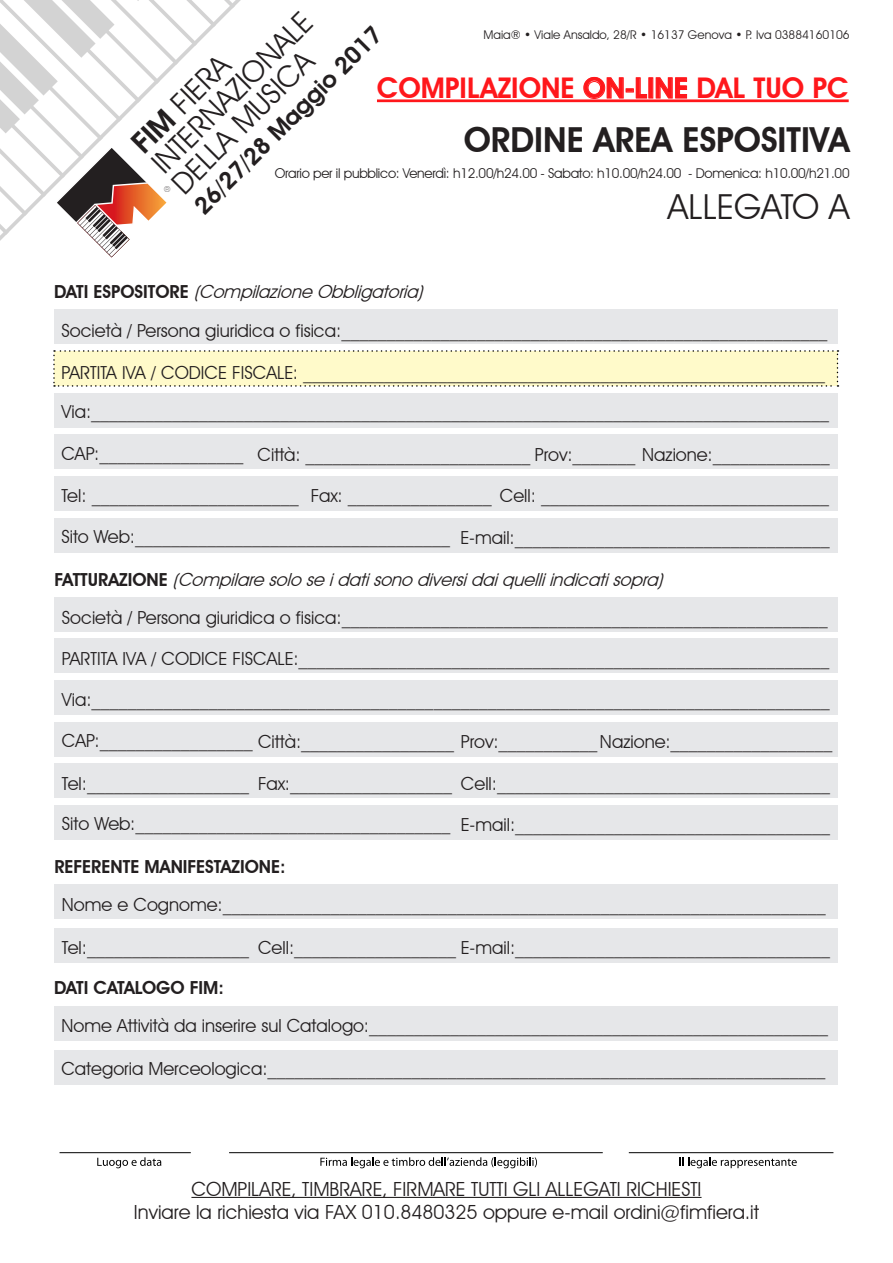
<style>
.page{position:relative;width:893px;height:1263px;background:#fff}
.page>*{position:absolute;margin:0;border:0;box-sizing:border-box;transform-origin:0 0}
.t1{font:600 34.5px "Avant Garde IT Cby BT";color:#231f20}
.t2{font:34.5px "Avant Garde IT Cby BT";color:#231f20}
.t3{font:29.7px "Avant Garde IT Cby BT";color:#231f20}
.t4{font:600 28.5px "Avant Garde IT Cby BT";color:#ff171b}
.t5{font:600 24px "Avant Garde IT Cby BT";color:#231f20}
.t6{font:19.5px "Avant Garde IT Cby BT";color:#231f20}
.t7{font:18px "Avant Garde IT Cby BT";color:#231f20}
.t8{font:italic 18px "Avant Garde IT Cby BT";color:#231f20}
.t9{font:600 18px "Avant Garde IT Cby BT";color:#231f20}
.t10{font:13.5px "Avant Garde IT Cby BT";letter-spacing:-.02em;color:#231f20}
.t11{font:12px "Avant Garde IT Cby BT";color:#231f20}
.t12{font:200 7.8px "ITC Avant Garde Std";color:#231f20}
.s1{font-weight:600}
.s2{font-weight:600;font-style:normal}
</style>
<div class="page">
<div style="left:54px;top:518px;width:783px;height:35px;background:#e6e7e9"></div>
<div style="left:54px;top:309px;width:783px;height:35px;background:#e6e7e9"></div>
<svg style="left:53px;top:350px;width:785px;height:37px;background:#f9f5c8"></svg>
<div style="left:54px;top:393px;width:783px;height:35px;background:#e6e7e9"></div>
<div style="left:54px;top:434px;width:783px;height:35px;background:#e6e7e9"></div>
<div style="left:54px;top:476px;width:783px;height:35px;background:#e6e7e9"></div>
<div style="left:54px;top:805px;width:784px;height:35px;background:#e6e7e9"></div>
<div style="left:54px;top:597px;width:784px;height:34px;background:#e6e7e9"></div>
<div style="left:54px;top:638px;width:784px;height:35px;background:#e6e7e9"></div>
<div style="left:54px;top:680px;width:784px;height:35px;background:#e6e7e9"></div>
<div style="left:54px;top:722px;width:784px;height:35px;background:#e6e7e9"></div>
<div style="left:54px;top:763px;width:784px;height:35px;background:#e6e7e9"></div>
<div style="left:54px;top:884px;width:784px;height:35px;background:#e6e7e9"></div>
<div style="left:54px;top:928px;width:784px;height:35px;background:#e6e7e9"></div>
<div style="left:54px;top:1005px;width:783px;height:35px;background:#e6e7e9"></div>
<div style="left:54px;top:1050px;width:783px;height:35px;background:#e6e7e9"></div>
<svg style="left:0;top:0;width:235px;height:258px"></svg>
<hr style="left:60px;top:1152px;width:131px;height:1px;background:#000">
<svg style="left:97px;top:1157px;width:64px;height:11px"></svg>
<hr style="left:229px;top:1152px;width:374px;height:1px;background:#000">
<svg style="left:320px;top:1157px;width:217px;height:11px"></svg>
<hr style="left:629px;top:1152px;width:204px;height:1px;background:#000">
<svg style="left:680px;top:1157px;width:117px;height:11px"></svg>
<hr style="left:191px;top:1197px;width:510px;height:1px;background:#231f20">
<hr style="left:377px;top:99px;width:472px;height:3px;background:#ff171b">
<svg style="left:583px;top:77px;width:64px;height:22px"></svg>
<svg style="left:655px;top:77px;width:32px;height:22px"></svg>
<p class="t3" style="left:144px;top:155px;width:215px;rotate:-45deg">INTERNAZIONALE</p>
<p class="t5" style="left:188px;top:199px;width:255px;rotate:-45deg">26/27/28 Maggio 2017</p>
<p class="t11" style="left:484px;top:28px;width:368px">Maia® • Viale Ansaldo, 28/R • 16137 Genova • P. Iva 03884160106</p>
<p class="t3" style="left:164px;top:175px;width:188px;rotate:-45deg">DELLA MUSICA</p>
<p class="t3" style="left:124px;top:135px;width:127px;rotate:-45deg"><span class="s1">FIM</span> FIERA</p>
<p class="t4" style="left:377px;top:71px;width:473px">COMPILAZIONE ON-LINE DAL TUO PC</p>
<p class="t1" style="left:464px;top:119px;width:387px">ORDINE AREA ESPOSITIVA</p>
<p class="t10" style="left:275px;top:165px;width:576px">Orario per il pubblico: Venerdì: h12.00/h24.00 - Sabato: h10.00/h24.00 - Domenica: h10.00/h21.00</p>
<p class="t2" style="left:668px;top:186px;width:183px">ALLEGATO A</p>
<p class="t12" style="left:164px;top:185px;width:8px">®</p>
<p class="t8" style="left:54px;top:281px;width:376px"><span class="s2">D AT I E S P O S I T O R E</span> (Compilazione Obbligatoria)</p>
<p class="t7" style="left:61px;top:319px;width:767px">Società / Persona giuridica o fisica:______________________________________________________</p>
<p class="t7" style="left:61px;top:362px;width:765px">PARTITA IVA / CODICE FISCALE: __________________________________________________________</p>
<p class="t7" style="left:61px;top:401px;width:769px">Via:__________________________________________________________________________________</p>
<p class="t7" style="left:61px;top:442px;width:183px">CAP:________________</p>
<p class="t7" style="left:258px;top:443px;width:573px">Città: _________________________ Prov:_______ Nazione:_____________</p>
<p class="t7" style="left:61px;top:485px;width:239px">Tel: _______________________</p>
<p class="t7" style="left:311px;top:485px;width:520px">Fax: ________________ Cell: ________________________________</p>
<p class="t7" style="left:61px;top:525px;width:390px">Sito Web:___________________________________</p>
<p class="t8" style="left:54px;top:568px;width:615px"><span class="s2">F AT T U R A Z I O N E</span> (Compilare solo se idatisono diversidaiquelliindicatisopra)</p>
<p class="t7" style="left:62px;top:606px;width:767px">Società / Persona giuridica o fisica:______________________________________________________</p>
<p class="t7" style="left:62px;top:647px;width:769px">PARTITA IVA / CODICE FISCALE:___________________________________________________________</p>
<p class="t7" style="left:62px;top:688px;width:769px">Via:__________________________________________________________________________________</p>
<p class="t7" style="left:62px;top:730px;width:772px">CAP:_________________ Città:_________________ Prov:___________Nazione:__________________</p>
<p class="t7" style="left:460px;top:527px;width:371px">E-mail:___________________________________</p>
<p class="t7" style="left:62px;top:772px;width:189px">Tel:__________________</p>
<p class="t7" style="left:258px;top:772px;width:195px">Fax:__________________</p>
<p class="t7" style="left:62px;top:813px;width:390px">Sito Web:___________________________________</p>
<p class="t7" style="left:461px;top:772px;width:371px">Cell:_____________________________________</p>
<p class="t7" style="left:461px;top:814px;width:371px">E-mail:___________________________________</p>
<p class="t9" style="left:54px;top:856px;width:233px">REFERENTE MANIFESTAZIONE:</p>
<p class="t7" style="left:62px;top:894px;width:765px">Nome e Cognome:___________________________________________________________________</p>
<p class="t7" style="left:62px;top:937px;width:189px">Tel:__________________</p>
<p class="t7" style="left:258px;top:937px;width:574px">Cell:__________________ E-mail:___________________________________</p>
<p class="t9" style="left:54px;top:977px;width:171px">DATI CATALOGO FIM:</p>
<p class="t7" style="left:61px;top:1014px;width:768px">Nome Attività da inserire sul Catalogo:___________________________________________________</p>
<p class="t7" style="left:61px;top:1058px;width:766px">Categoria Merceologica:______________________________________________________________</p>
<p class="t6" style="left:191px;top:1177px;width:512px">COMPILARE, TIMBRARE, FIRMARE TUTTI GLI ALLEGATI RICHIESTI</p>
<p class="t6" style="left:134px;top:1200px;width:627px">Inviare la richiesta via FAX 010.8480325 oppure e-mail ordini@fimfiera.it</p>
</div>
